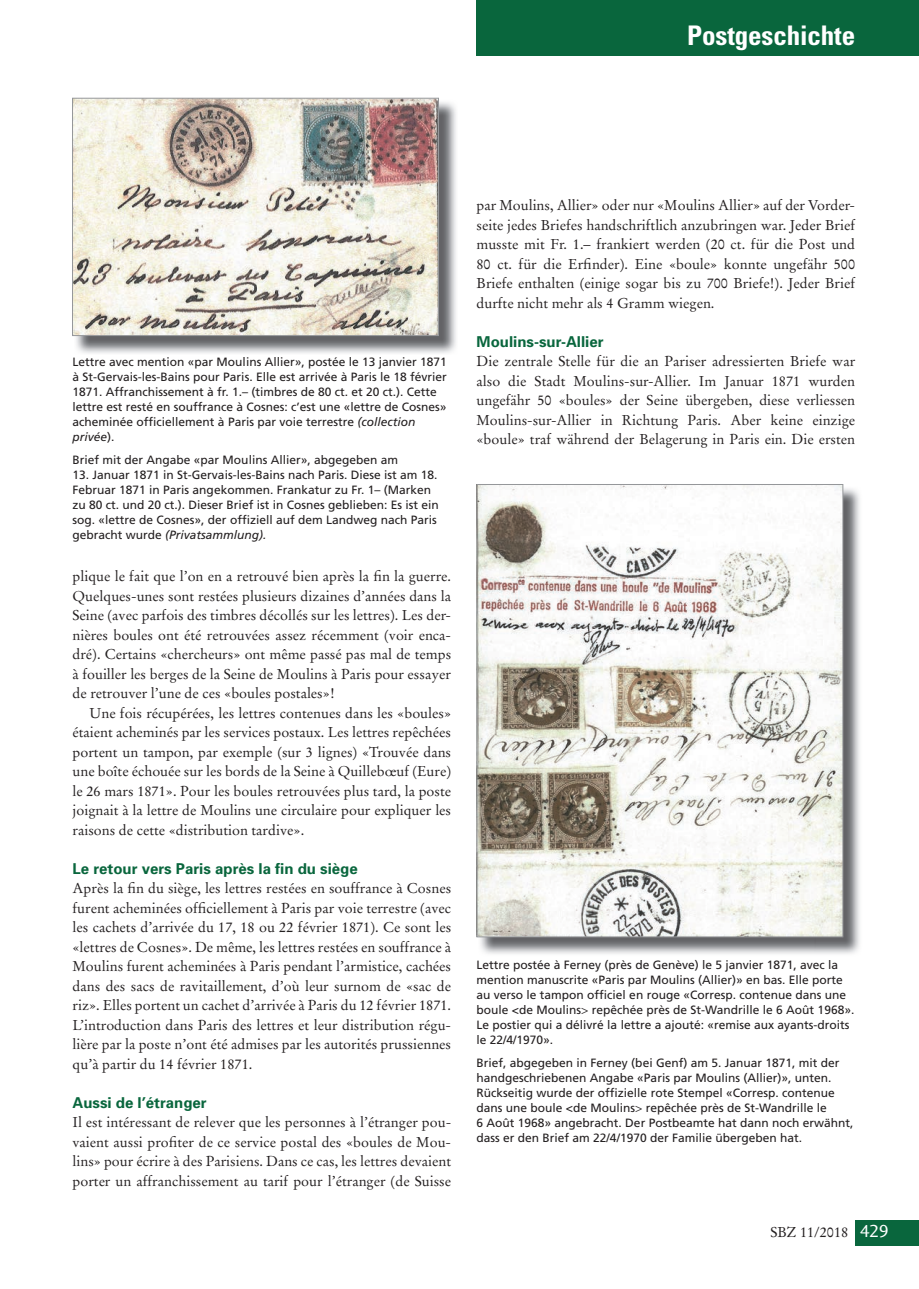
<style>
.page{position:relative;width:919px;height:1289px;background:#fff}
.page>*{position:absolute;margin:0;border:0;box-sizing:border-box;transform-origin:0 0}
.t1{font:700 condensed 27px "Univers";letter-spacing:-.005em;color:#fff}
.t2{font:700 15px "Univers";color:#09663d}
.t3{font:14.25px/19.5px "Stempel Garamond";color:#231f20;text-align:justify}
.t4{font:12px/15px "Frutiger";color:#231f20}
.s1{font-style:italic}
.s2{font-family:"Stempel Garamond";font-style:italic}
.s3{font-family:"Charlotte Sans Book Plain";font-size:18px;color:#fff}
</style>
<div class="page">
<div style="left:476px;top:0;width:442px;height:55px;background:#09663d"></div>
<div style="left:855px;top:1220px;width:63px;height:25px;background:#09663d"></div>
<img style="left:74px;top:102px;width:382px;height:251px">
<img style="left:74px;top:100px;width:363px;height:234px">
<div style="left:72px;top:98px;width:367px;height:238px;border:1px solid #95979a"></div>
<img style="left:478px;top:486px;width:382px;height:468px">
<img style="left:478px;top:486px;width:363px;height:449px">
<h1 class="t1" style="left:687px;top:18px;width:169px">Postgeschichte</h1>
<p class="t4" style="left:72px;top:354px;width:376px">Lettre avec mention «par Moulins Allier», postée le 13 janvier 1871 à St-Gervais-les-Bains pour Paris. Elle est arrivée à Paris le 18 février 1871. Affranchissement à fr. 1.– (timbres de 80 ct. et 20 ct.). Cette lettre est resté en souffrance à Cosnes: c’est une «lettre de Cosnes» acheminée officiellement à Paris par voie terrestre <span class="s1">(collection privée</span>).</p>
<p class="t4" style="left:72px;top:452px;width:327px">Brief mit der Angabe «par Moulins Allier», abgegeben am</p>
<p class="t4" style="left:72px;top:467px;width:368px">13. Januar 1871 in St-Gervais-les-Bains nach Paris. Diese ist am 18.<br>Februar 1871 in Paris angekommen. Frankatur zu Fr. 1– (Marken zu 80 ct. und 20 ct.). Dieser Brief ist in Cosnes geblieben: Es ist ein sog. «lettre de Cosnes», der offiziell auf dem Landweg nach Paris gebracht wurde <span class="s1">(Privatsammlung).</span></p>
<p class="t3" style="left:72px;top:566px;width:380px">plique le fait que l’on en a retrouvé bien après la fin la guerre.<br>Quelques-unes sont restées plusieurs dizaines d’années dans la Seine (avec parfois des timbres décollés sur les lettres). Les der&shy;nières boules ont été retrouvées assez récemment (voir enca&shy;dré). Certains «chercheurs» ont même passé pas mal de temps à fouiller les berges de la Seine de Moulins à Paris pour essayer de retrouver l’une de ces «boules postales»!</p>
<p class="t3" style="left:72px;top:703px;width:380px;text-indent:17px">Une fois récupérées, les lettres contenues dans les «boules» étaient acheminés par les services postaux. Les lettres repêchées portent un tampon, par exemple (sur 3 lignes) «Trouvée dans une boîte échouée sur les bords de la Seine à Quillebœuf (Eure) le 26 mars 1871». Pour les boules retrouvées plus tard, la poste joignait à la lettre de Moulins une circulaire pour expliquer les raisons de cette «distribution tardive».</p>
<p class="t2" style="left:72px;top:858px;width:287px">Le retour vers Paris après la fin du siège</p>
<p class="t3" style="left:72px;top:878px;width:380px">Après la fin du siège, les lettres restées en souffrance à Cosnes furent acheminées officiellement à Paris par voie terrestre (avec les cachets d’arrivée du 17, 18 ou 22 février 1871). Ce sont les «lettres de Cosnes». De même, les lettres restées en souffrance à Moulins furent acheminées à Paris pendant l’armistice, cachées dans des sacs de ravitaillement, d’où leur surnom de «sac de riz». Elles portent un cachet d’arrivée à Paris du 12 février 1871.<br>L’introduction dans Paris des lettres et leur distribution régu&shy;lière par la poste n’ont été admises par les autorités prussiennes qu’à partir du 14 février 1871.</p>
<p class="t2" style="left:72px;top:1092px;width:136px">Aussi de l’étranger</p>
<p class="t3" style="left:72px;top:1112px;width:380px">Il est intéressant de relever que les personnes à l’étranger pou&shy;vaient aussi profiter de ce service postal des «boules de Mou&shy;lins» pour écrire à des Parisiens. Dans ce cas, les lettres devaient porter un affranchissement au tarif pour l’étranger (de Suisse</p>
<p class="t3" style="left:476px;top:196px;width:380px">par Moulins, Allier» oder nur «Moulins Allier» auf der Vorder&shy;seite jedes Briefes handschriftlich anzubringen war. Jeder Brief musste mit Fr. 1.– frankiert werden (20 ct. für die Post und 80 ct. für die Erfinder). Eine «boule» konnte ungefähr 500<br>Briefe enthalten (einige sogar bis zu 700 Briefe!). Jeder Brief durfte nicht mehr als 4 Gramm wiegen.</p>
<p class="t2" style="left:476px;top:332px;width:128px">Moulins-sur-Allier</p>
<p class="t3" style="left:476px;top:352px;width:380px">Die zentrale Stelle für die an Pariser adressierten Briefe war also die Stadt Moulins-sur-Allier. Im Januar 1871 wurden ungefähr 50 «boules» der Seine übergeben, diese verliessen Moulins-sur-Allier in Richtung Paris. Aber keine einzige «boule» traf während der Belagerung in Paris ein. Die ersten</p>
<p class="t4" style="left:476px;top:957px;width:379px">Lettre postée à Ferney (près de Genève) le 5 janvier 1871, avec la mention manuscrite «Paris par Moulins (Allier)» en bas. Elle porte au verso le tampon officiel en rouge «Corresp. contenue dans une boule &lt;de Moulins<span class="s2">&gt;</span> repêchée près de St-Wandrille le 6 Août 1968».<br>Le postier qui a délivré la lettre a ajouté: «remise aux ayants-droits le 22/4/1970».</p>
<p class="t4" style="left:476px;top:1054px;width:378px">Brief, abgegeben in Ferney (bei Genf) am 5. Januar 1871, mit der handgeschriebenen Angabe «Paris par Moulins (Allier)», unten.<br>Rückseitig wurde der offizielle rote Stempel «Corresp. contenue dans une boule &lt;de Moulins<span class="s2">&gt;</span> repêchée près de St-Wandrille le<br>6 Août 1968» angebracht. Der Postbeamte hat dann noch erwähnt, dass er den Brief am 22/4/1970 der Familie übergeben hat.</p>
<p class="t3" style="left:770px;top:1222px;width:121px">SBZ 11/2018 <span class="s3">429</span></p>
</div>
